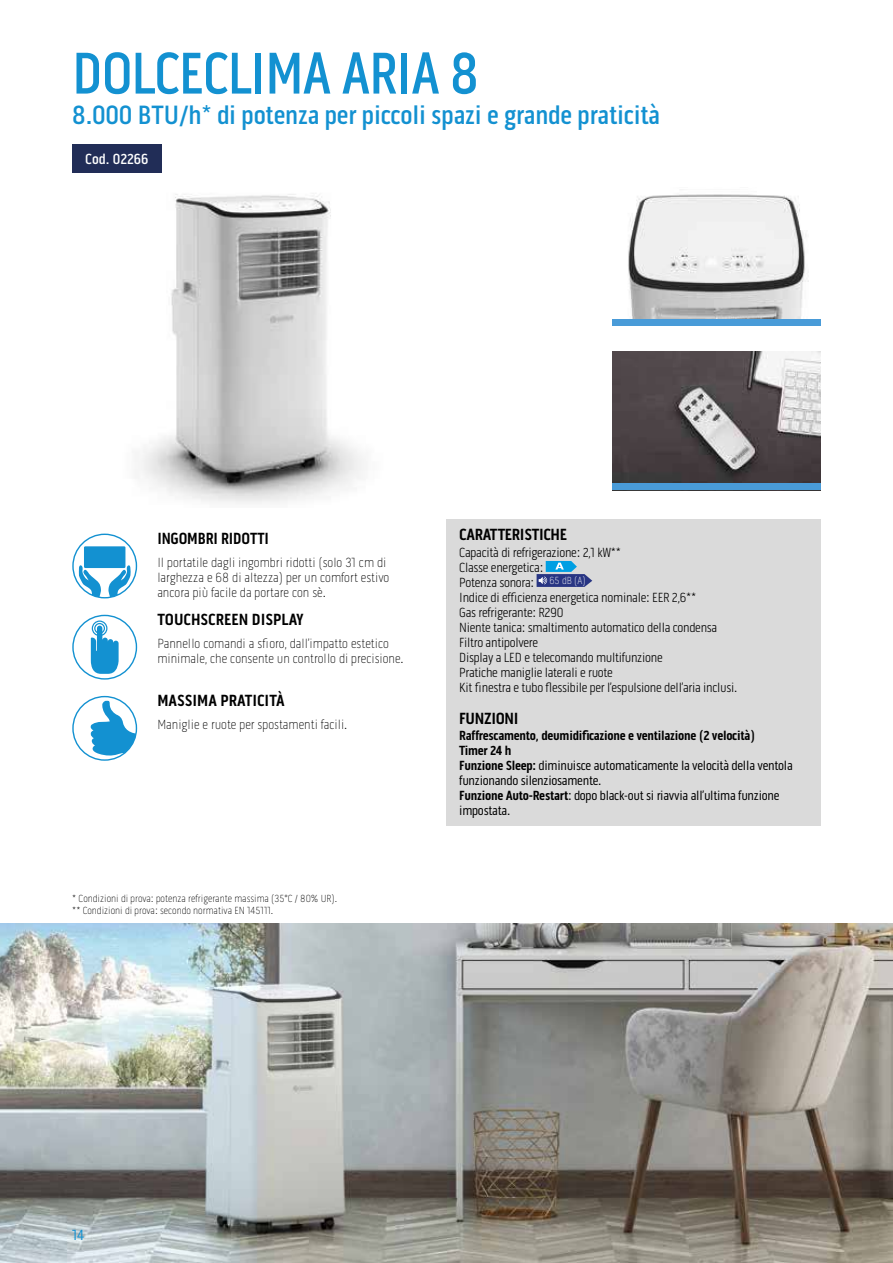
<style>
.page{position:relative;width:893px;height:1263px;background:#fff}
.page>*{position:absolute;margin:0;border:0;box-sizing:border-box;transform-origin:0 0}
.t1{font:500 60px "Pill Gothic 300 mg";letter-spacing:-.02em;color:#1391d1;scale:.95 1}
.t2{font:500 27px "Pill Gothic 300 mg";letter-spacing:-.01em;color:#1391d1}
.t3{font:700 16.5px "Pill Gothic 300 mg";letter-spacing:-.01em;color:#000}
.t4{font:700 16.5px "Pill Gothic 300 mg";letter-spacing:-.01em;color:#000;scale:.95 1}
.t5{font:500 15px "Pill Gothic 300 mg";color:#fff}
.t6{font:15px "Pill Gothic 300 mg";color:#1391d1}
.t7{font:300 13.5px/15px "Pill Gothic 300 mg";letter-spacing:-.02em;color:#000}
.t8{font:100 13.5px/15px "Pill Gothic 300 mg";color:#000}
.t9{font:13.5px/15px "Pill Gothic 300 mg";letter-spacing:-.02em;color:#000}
.t10{font:100 10.5px/12px "Pill Gothic 300 mg";color:#000}
.s1{font-weight:700}
</style>
<div class="page">
<div style="left:72px;top:144px;width:89px;height:29px;background:#212d57"></div>
<img style="left:141px;top:194px;width:223px;height:310px">
<img style="left:628px;top:194px;width:181px;height:125px">
<div style="left:612px;top:319px;width:209px;height:7px;background:#499bd8"></div>
<img style="left:612px;top:351px;width:209px;height:132px">
<div style="left:612px;top:483px;width:209px;height:7px;background:#499bd8"></div>
<img style="left:0;top:923px;width:893px;height:340px">
<div style="left:446px;top:519px;width:375px;height:183px;background:#dadada"></div>
<div style="left:446px;top:702px;width:375px;height:124px;background:#dadada"></div>
<svg style="left:537px;top:561px;width:55px;height:26px"></svg>
<div style="left:84px;top:546px;width:41px;height:22px;background:#1391d1"></div>
<svg style="left:79px;top:565px;width:22px;height:33px"></svg>
<svg style="left:108px;top:565px;width:23px;height:33px"></svg>
<div style="left:72px;top:534px;width:65px;height:64px;border:1px solid #1391d1;border-radius:50%"></div>
<div style="left:72px;top:615px;width:65px;height:65px;border:1px solid #1391d1;border-radius:50%"></div>
<svg style="left:91px;top:620px;width:28px;height:54px"></svg>
<svg style="left:90px;top:700px;width:46px;height:56px"></svg>
<div style="left:72px;top:696px;width:65px;height:65px;border:1px solid #1391d1;border-radius:50%"></div>
<h1 class="t1" style="left:72px;top:38px;width:430px">DOLCECLIMA ARIA 8</h1>
<h2 class="t2" style="left:72px;top:99px;width:590px">8.000 BTU/h* di potenza per piccoli spazi e grande praticità</h2>
<p class="t5" style="left:85px;top:150px;width:65px">Cod. 02266</p>
<p class="t4" style="left:157px;top:529px;width:119px">INGOMBRI RIDOTTI</p>
<p class="t8" style="left:157px;top:555px;width:234px">Il portatile dagli ingombri ridotti (solo 31 cm di larghezza e 68 di altezza) per un comfort estivo ancora più facile da portare con sè.</p>
<p class="t3" style="left:157px;top:610px;width:148px">TOUCHSCREEN DISPLAY</p>
<p class="t8" style="left:157px;top:636px;width:248px">Pannello comandi a sfioro, dall’impatto estetico minimale, che consente un controllo di precisione.</p>
<p class="t3" style="left:157px;top:691px;width:129px">MASSIMA PRATICITÀ</p>
<p class="t8" style="left:157px;top:717px;width:192px">Maniglie e ruote per spostamenti facili.</p>
<p class="t10" style="left:72px;top:892px;width:266px">* Condizioni di prova: potenza refrigerante massima (35°C / 80% UR). ** Condizioni di prova: secondo normativa EN 145111.</p>
<p class="t3" style="left:459px;top:525px;width:109px">CARATTERISTICHE</p>
<p class="t7" style="left:459px;top:545px;width:280px">Capacità di refrigerazione: 2,1 kW**<br>Classe energetica:<br>Potenza sonora: <sup>65</sup> <sup>dB</sup> <sup>(A)<br></sup>Indice di efficienza energetica nominale: EER 2,6**<br>Gas refrigerante: R290<br>Niente tanica: smaltimento automatico della condensa Filtro antipolvere<br>Display a LED e telecomando multifunzione<br>Pratiche maniglie laterali e ruote<br>Kit finestra e tubo flessibile per l’espulsione dell’aria inclusi.</p>
<p class="t3" style="left:459px;top:708px;width:61px">FUNZIONI</p>
<p class="t9" style="left:459px;top:728px;width:335px"><span class="s1">Raffrescamento, deumidificazione e ventilazione (2 velocità)<br>Timer 24 h<br>Funzione Sleep:</span> diminuisce automaticamente la velocità della ventola funzionando silenziosamente.<br><span class="s1">Funzione Auto-Restart</span>: dopo black-out si riavvia all’ultima funzione impostata.</p>
<p class="t6" style="left:72px;top:1226px;width:13px">14</p>
</div>
